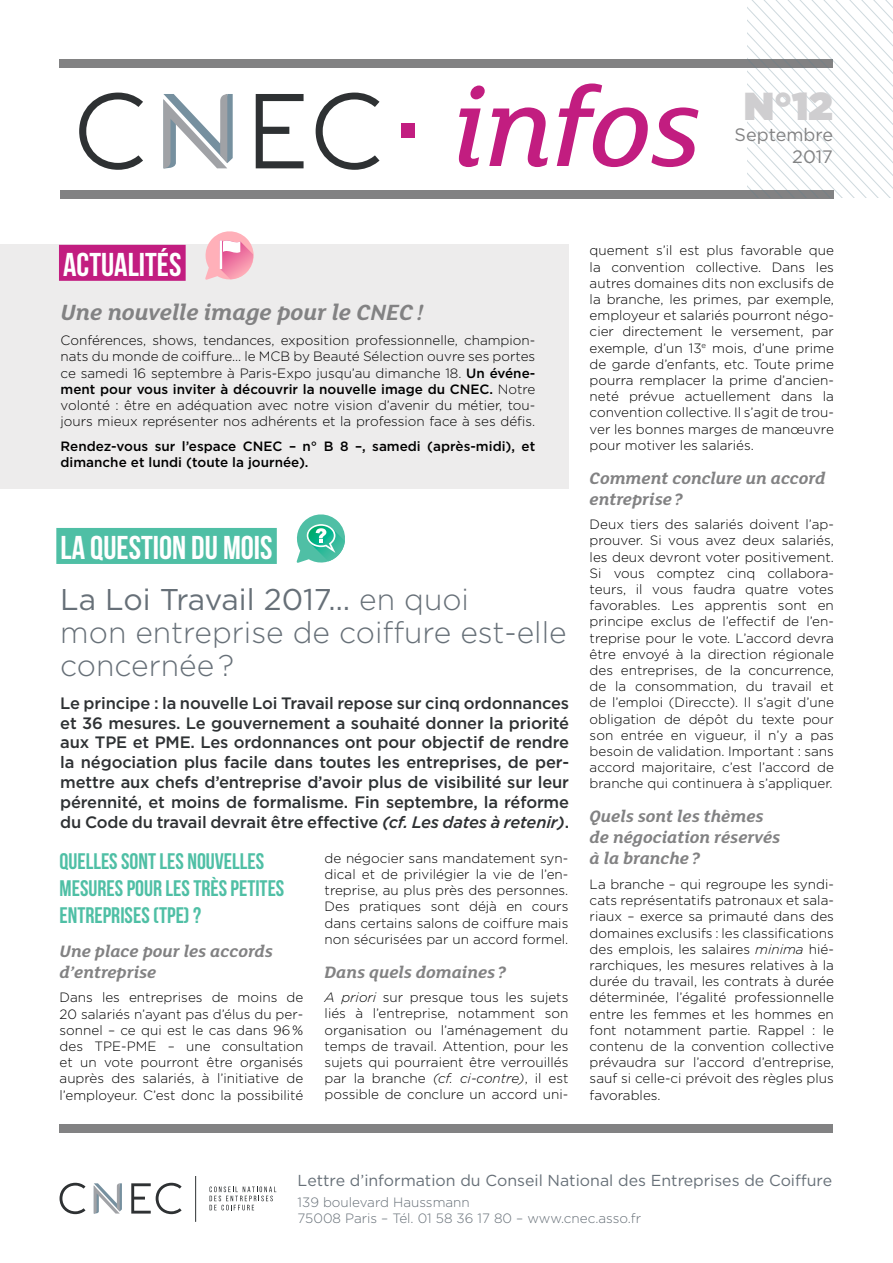
<style>
.page{position:relative;width:893px;height:1263px;background:#fff}
.page>*{position:absolute;margin:0;border:0;box-sizing:border-box;transform-origin:0 0}
.t1{font:italic 500 118.5px "Lola FS";color:#c21d80}
.t2{font:900 39px "Gotham";color:#cfced0}
.t3{font:700 33px "Bebas Neue";color:#fff}
.T1{font:300 30px/33px "Gotham";color:#677078}
.T2{font:italic 700 24px "Lola FS";color:#828283}
.Sous-titre{font:700 22.5px/27px "Bebas Neue";color:#4fbfa5}
.T3{font:italic 700 18px/21px "Lola FS";color:#828283}
.t4{font:18px/21.6px "Gotham";color:#828283;text-align:right}
.Texte_courant{font:500 16.5px/19.8px "Gotham";letter-spacing:-.01em;color:#2e3133;text-align:justify}
.t5{font:15.9px "Gotham";color:#677078}
.Texte_courant-2{font:300 13.5px/16.2px "Gotham";color:#000;text-align:justify}
.Texte_courant-3{font:500 13.5px/16.2px "Gotham";color:#000}
.t6{font:300 13.5px "Gotham";color:#677078}
.s1{font-weight:500}
.s2{font-weight:400}
.s3{font-style:italic}
</style>
<div class="page">
<div style="left:60px;top:190px;width:774px;height:8px;background:#828283"></div>
<div style="left:60px;top:59px;width:773px;height:9px;background:#828283"></div>
<svg style="left:747px;top:0;width:146px;height:198px"></svg>
<div style="left:0;top:244px;width:568px;height:245px;background:#edecec"></div>
<div style="left:59px;top:245px;width:127px;height:36px;background:#c21d80"></div>
<svg style="left:205px;top:231px;width:49px;height:49px"></svg>
<hr style="left:220px;top:240px;width:2px;height:29px;background:#fff">
<div style="left:60px;top:1124px;width:773px;height:9px;background:#828283"></div>
<hr style="left:195px;top:1176px;width:1px;height:46px;background:#2e3133">
<svg style="left:60px;top:1183px;width:26px;height:31px"></svg>
<svg style="left:131px;top:1183px;width:51px;height:31px"></svg>
<svg style="left:94px;top:1183px;width:28px;height:31px"></svg>
<svg style="left:209px;top:1186px;width:67px;height:24px"></svg>
<svg style="left:256px;top:94px;width:48px;height:74px"></svg>
<svg style="left:79px;top:93px;width:64px;height:77px"></svg>
<svg style="left:316px;top:93px;width:63px;height:77px"></svg>
<svg style="left:163px;top:94px;width:70px;height:75px"></svg>
<div style="left:56px;top:528px;width:221px;height:36px;background:#4fbfa5"></div>
<svg style="left:297px;top:514px;width:48px;height:49px"></svg>
<p class="t1" style="left:394px;top:67px;width:308px"><sup>.</sup> infos</p>
<p class="t2" style="left:744px;top:78px;width:91px">N°12</p>
<p class="t4" style="left:735px;top:124px;width:100px">Septembre<br>2017</p>
<p class="t3" style="left:63px;top:246px;width:120px">ACTUALITÉS</p>
<p class="T2" style="left:61px;top:300px;width:365px">Une nouvelle image pour le CNEC!</p>
<p class="Texte_courant-2" style="left:61px;top:332px;width:476px">Conférences, shows, tendances, exposition professionnelle, champion&shy;nats du monde de coiffure... le MCB by Beauté Sélection ouvre ses portes ce samedi 16 septembre à Paris-Expo jusqu’au dimanche 18. <span class="s1">Un événe&shy;ment pour vous inviter à découvrir la nouvelle image du CNEC.</span> Notre volonté : être en adéquation avec notre vision d’avenir du métier, tou&shy;jours mieux représenter nos adhérents et la profession face à ses défis.</p>
<p class="Texte_courant-3" style="left:61px;top:438px;width:476px">Rendez-vous sur l’espace CNEC – n° B 8 –, samedi (après-midi), et dimanche et lundi (toute la journée).</p>
<p class="t3" style="left:61px;top:529px;width:213px">LA QUESTION DU MOIS</p>
<p class="T1" style="left:60px;top:582px;width:508px"><span class="s2">La Loi Travail 2017…</span> en quoi<br>mon entreprise de coiffure est-elle concernée ?</p>
<p class="Texte_courant" style="left:60px;top:693px;width:510px">Le principe : la nouvelle Loi Travail repose sur cinq ordonnances et 36 mesures. Le gouvernement a souhaité donner la priorité aux TPE et PME. Les ordonnances ont pour objectif de rendre la négociation plus facile dans toutes les entreprises, de per&shy;mettre aux chefs d’entreprise d’avoir plus de visibilité sur leur pérennité, et moins de formalisme. Fin septembre, la réforme du Code du travail devrait être effective <span class="s3">(cf. Les dates à retenir)</span>.</p>
<p class="Sous-titre" style="left:60px;top:847px;width:226px">QUELLES SONT LES NOUVELLES<br>MESURES POUR LES TRÈS PETITES<br>ENTREPRISES (TPE) ?</p>
<p class="T3" style="left:60px;top:941px;width:215px">Une place pour les accords d’entreprise</p>
<p class="Texte_courant-2" style="left:60px;top:989px;width:245px">Dans les entreprises de moins de 20 salariés n’ayant pas d’élus du per&shy;sonnel – ce qui est le cas dans 96 % des TPE-PME – une consultation et un vote pourront être organisés auprès des salariés, à l’initiative de l’employeur. C’est donc la possibilité</p>
<p class="Texte_courant-2" style="left:325px;top:849px;width:245px">de négocier sans mandatement syn&shy;dical et de privilégier la vie de l’en&shy;treprise, au plus près des personnes.<br>Des pratiques sont déjà en cours dans certains salons de coiffure mais non sécurisées par un accord formel.</p>
<p class="T3" style="left:325px;top:961px;width:183px">Dans quels domaines ?</p>
<p class="Texte_courant-2" style="left:325px;top:989px;width:245px"><span class="s3">A priori</span> sur presque tous les sujets liés à l’entreprise, notamment son organisation ou l’aménagement du temps de travail. Attention, pour les sujets qui pourraient être verrouillés par la branche <span class="s3">(cf. ci-contre)</span>, il est possible de conclure un accord uni-</p>
<p class="Texte_courant-2" style="left:590px;top:242px;width:246px">quement s’il est plus favorable que la convention collective. Dans les autres domaines dits non exclusifs de la branche, les primes, par exemple, employeur et salariés pourront négo&shy;cier directement le versement, par exemple, d’un 13<sup>e</sup> mois, d’une prime de garde d’enfants, etc. Toute prime pourra remplacer la prime d’ancien&shy;neté prévue actuellement dans la convention collective. Il s’agit de trou&shy;ver les bonnes marges de manœuvre pour motiver les salariés.</p>
<p class="T3" style="left:590px;top:467px;width:237px">Comment conclure un accord entreprise?</p>
<p class="Texte_courant-2" style="left:590px;top:516px;width:246px">Deux tiers des salariés doivent l’ap&shy;prouver. Si vous avez deux salariés, les deux devront voter positivement.<br>Si vous comptez cinq collabora&shy;teurs, il vous faudra quatre votes favorables. Les apprentis sont en principe exclus de l’effectif de l’en&shy;treprise pour le vote. L’accord devra être envoyé à la direction régionale des entreprises, de la concurrence, de la consommation, du travail et de l’emploi (Direccte). Il s’agit d’une obligation de dépôt du texte pour son entrée en vigueur, il n’y a pas besoin de validation. Important : sans accord majoritaire, c’est l’accord de branche qui continuera à s’appliquer.</p>
<p class="T3" style="left:590px;top:806px;width:192px">Quels sont les thèmes de négociation réservés à la branche?</p>
<p class="Texte_courant-2" style="left:590px;top:876px;width:246px">La branche – qui regroupe les syndi&shy;cats représentatifs patronaux et sala&shy;riaux – exerce sa primauté dans des domaines exclusifs : les classifications des emplois, les salaires <span class="s3">minima</span> hié&shy;rarchiques, les mesures relatives à la durée du travail, les contrats à durée déterminée, l’égalité professionnelle entre les femmes et les hommes en font notamment partie. Rappel : le contenu de la convention collective prévaudra sur l’accord d’entreprise, sauf si celle-ci prévoit des règles plus favorables.</p>
<p class="t5" style="left:298px;top:1170px;width:536px">Lettre d’information du Conseil National des Entreprises de Coiffure</p>
<p class="t6" style="left:298px;top:1193px;width:174px">139 boulevard Haussmann</p>
<p class="t6" style="left:298px;top:1210px;width:345px">75008 Paris – Tél. 01 58 36 17 80 – www.cnec.asso.fr</p>
</div>
